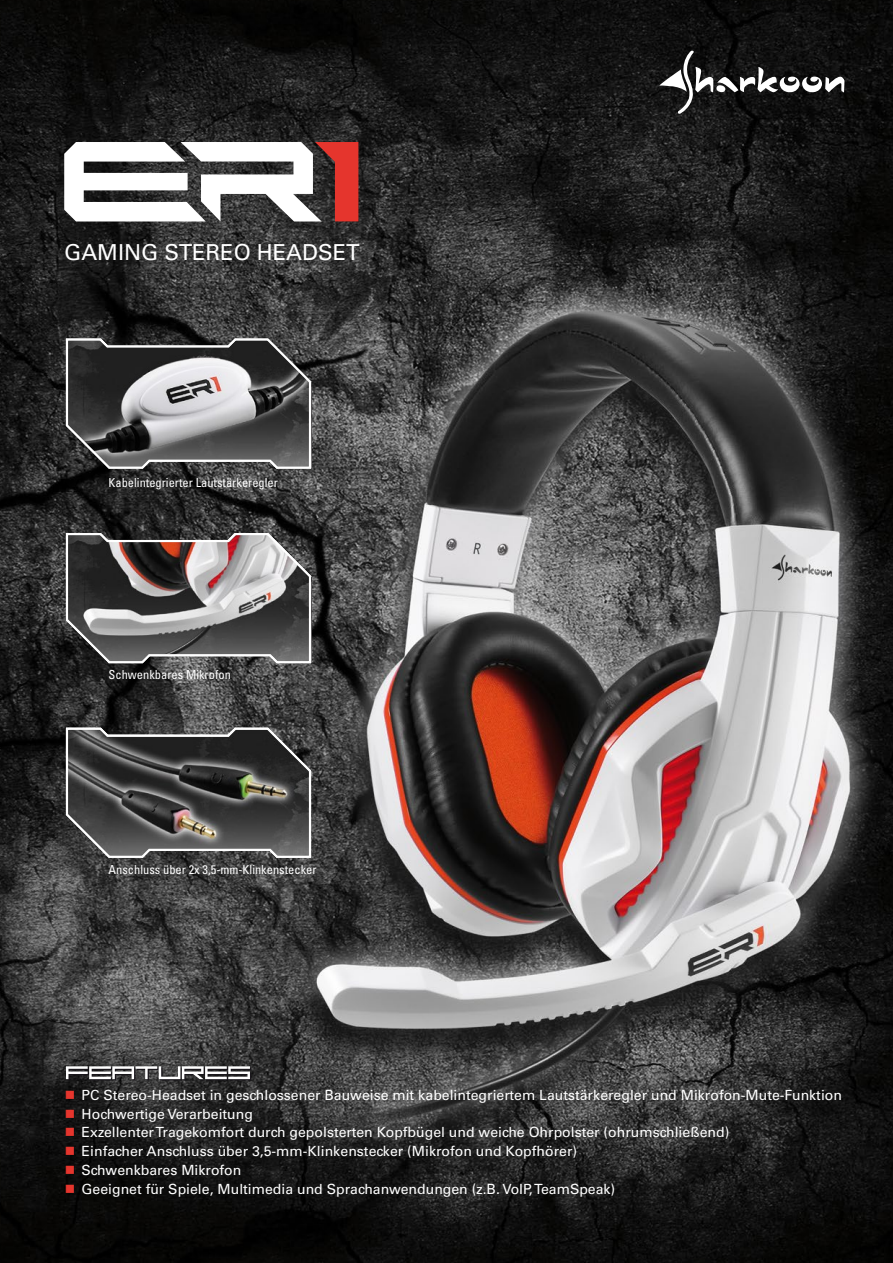
<style>
.page{position:relative;width:893px;height:1263px;background:#fff}
.page>*{position:absolute;margin:0;border:0;box-sizing:border-box;transform-origin:0 0}
.t1{font:22.05px "Univers";color:#fff}
.t2{font:14.1px "Univers";color:#fff}
.t3{font:condensed 12.45px "Univers";color:#fff}
.s1{color:#e5352d}
</style>
<div class="page">
<img style="left:0;top:0;width:893px;height:1263px">
<svg style="left:659px;top:50px;width:185px;height:64px;background:#353535"></svg>
<svg style="left:66px;top:1066px;width:185px;height:14px"></svg>
<svg style="left:64px;top:142px;width:294px;height:79px"></svg>
<svg style="left:65px;top:337px;width:247px;height:134px;background:#69696a"></svg>
<svg style="left:65px;top:532px;width:247px;height:133px;background:#706d6d"></svg>
<svg style="left:65px;top:726px;width:247px;height:134px;background:#51504f"></svg>
<h1 class="t1" style="left:64px;top:239px;width:297px">GAMING STEREO HEADSET</h1>
<p class="t3" style="left:109px;top:475px;width:171px">Kabelintegrierter Lautstärkeregler</p>
<p class="t3" style="left:109px;top:667px;width:124px">Schwenkbares Mikrofon</p>
<p class="t3" style="left:109px;top:862px;width:210px">Anschluss über 2x 3,5-mm-Klinkenstecker</p>
<p class="t2" style="left:65px;top:1086px;width:779px"><span class="s1">■</span> PC Stereo-Headset in geschlossener Bauweise mit kabelintegriertem Lautstärkeregler und Mikrofon-Mute-Funktion</p>
<p class="t2" style="left:65px;top:1105px;width:190px"><span class="s1">■</span> Hochwertige Verarbeitung</p>
<p class="t2" style="left:65px;top:1124px;width:666px"><span class="s1">■</span> Exzellenter Tragekomfort durch gepolsterten Kopfbügel und weiche Ohrpolster (ohrumschließend)</p>
<p class="t2" style="left:65px;top:1143px;width:514px"><span class="s1">■</span> Einfacher Anschluss über 3,5-mm-Klinkenstecker (Mikrofon und Kopfhörer)</p>
<p class="t2" style="left:65px;top:1161px;width:178px"><span class="s1">■</span> Schwenkbares Mikrofon</p>
<p class="t2" style="left:65px;top:1180px;width:552px"><span class="s1">■</span> Geeignet für Spiele, Multimedia und Sprachanwendungen (z.B. VoIP, TeamSpeak)</p>
</div>
